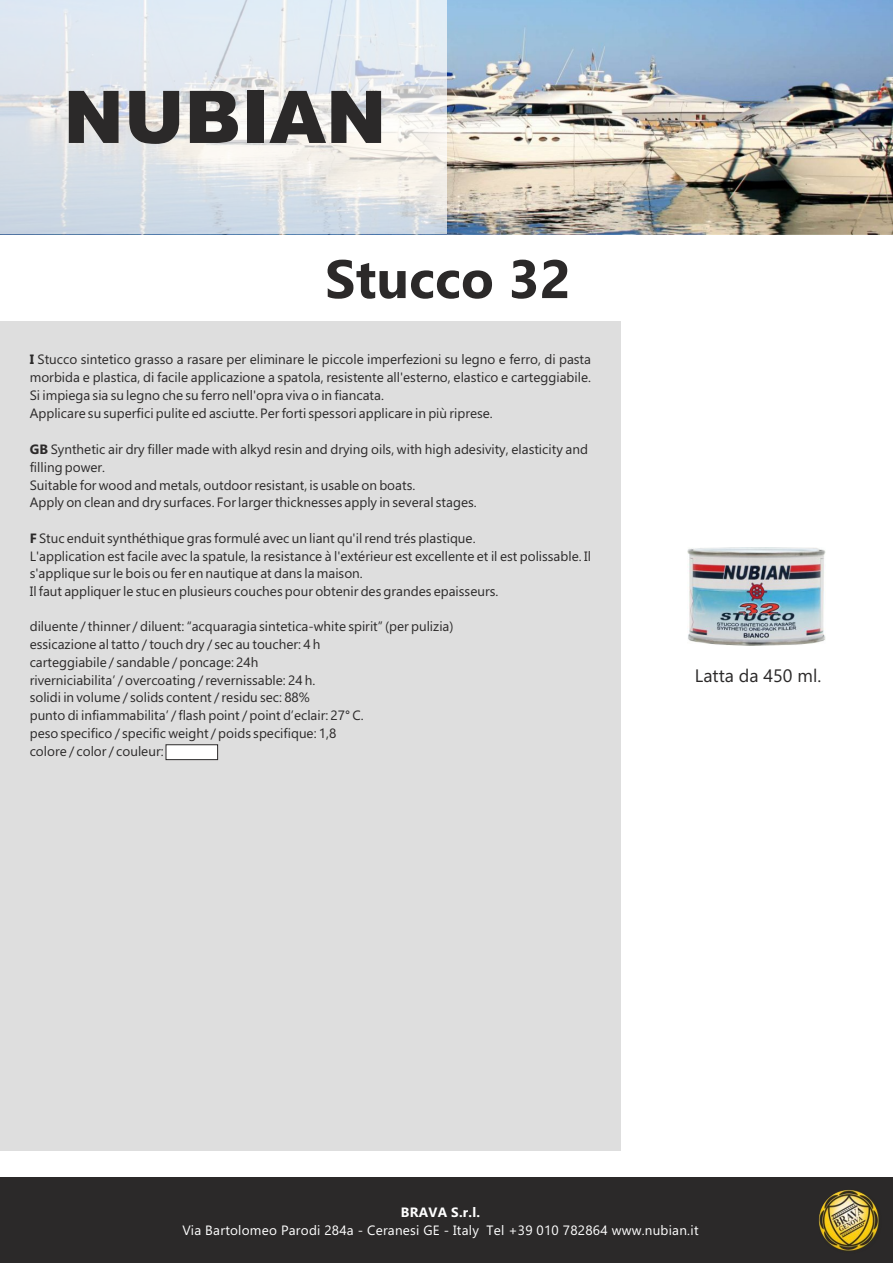
<style>
.page{position:relative;width:893px;height:1263px;background:#fff}
.page>*{position:absolute;margin:0;border:0;box-sizing:border-box;transform-origin:0 0}
.t1{font:900 72.75px "Arial";color:#2b2929}
.t2{font:700 54px "Ebrima";color:#2b2929}
.t3{font:18px "Ebrima";color:#2b2929}
.t4{font:13.5px/17.7px "Ebrima";color:#2b2929}
.t5{font:13.5px "Ebrima";letter-spacing:.02em;color:#fff}
.t6{font:700 13.5px "Ebrima";letter-spacing:.02em;color:#fff}
.s1{font-weight:700}
</style>
<div class="page">
<img style="left:446px;top:0;width:447px;height:234px">
<div style="left:0;top:321px;width:621px;height:829px;background:#dedede"></div>
<div style="left:0;top:1178px;width:893px;height:85px;background:#2b2929"></div>
<img style="left:819px;top:1190px;width:61px;height:62px">
<div style="left:0;top:0;width:446px;height:234px;background:#fff;opacity:.72"></div>
<svg style="left:165px;top:744px;width:53px;height:16px"></svg>
<img style="left:688px;top:548px;width:138px;height:97px">
<h1 class="t1" style="left:63px;top:91px;width:325px">NUBIAN</h1>
<h2 class="t2" style="left:325px;top:258px;width:247px">Stucco 32</h2>
<p class="t4" style="left:30px;top:351px;width:563px"><span class="s1">I</span> Stucco sintetico grasso a rasare per eliminare le piccole imperfezioni su legno e ferro, di pasta morbida e plastica, di facile applicazione a spatola, resistente all'esterno, elastico e carteggiabile.<br>Si impiega sia su legno che su ferro nell'opra viva o in fiancata.<br>Applicare su superfici pulite ed asciutte. Per forti spessori applicare in più riprese.</p>
<p class="t4" style="left:30px;top:441px;width:560px"><span class="s1">GB</span> Synthetic air dry filler made with alkyd resin and drying oils, with high adesivity, elasticity and filling power.<br>Suitable for wood and metals, outdoor resistant, is usable on boats.<br>Apply on clean and dry surfaces. For larger thicknesses apply in several stages.</p>
<p class="t4" style="left:30px;top:531px;width:563px"><span class="s1">F</span> Stuc enduit synthéthique gras formulé avec un liant qu'il rend trés plastique.<br>L'application est facile avec la spatule, la resistance à l'extérieur est excellente et il est polissable. Il s'applique sur le bois ou fer en nautique at dans la maison.<br>Il faut appliquer le stuc en plusieurs couches pour obtenir des grandes epaisseurs.</p>
<p class="t4" style="left:30px;top:619px;width:425px">diluente / thinner / diluent: “acquaragia sintetica-white spirit” (per pulizia) essicazione al tatto / touch dry / sec au toucher: 4 h<br>carteggiabile / sandable / poncage: 24h<br>riverniciabilita’ / overcoating / revernissable: 24 h.<br>solidi in volume / solids content / residu sec: 88%<br>punto di infiammabilita’ / flash point / point d’eclair: 27° C.<br>peso specifico / specific weight / poids specifique: 1,8<br>colore / color / couleur:</p>
<h3 class="t3" style="left:695px;top:668px;width:128px">Latta da 450 ml.</h3>
<p class="t6" style="left:401px;top:1207px;width:81px">BRAVA S.r.l.</p>
<p class="t5" style="left:182px;top:1225px;width:518px">Via Bartolomeo Parodi 284a - Ceranesi GE - Italy Tel +39 010 782864 www.nubian.it</p>
</div>
